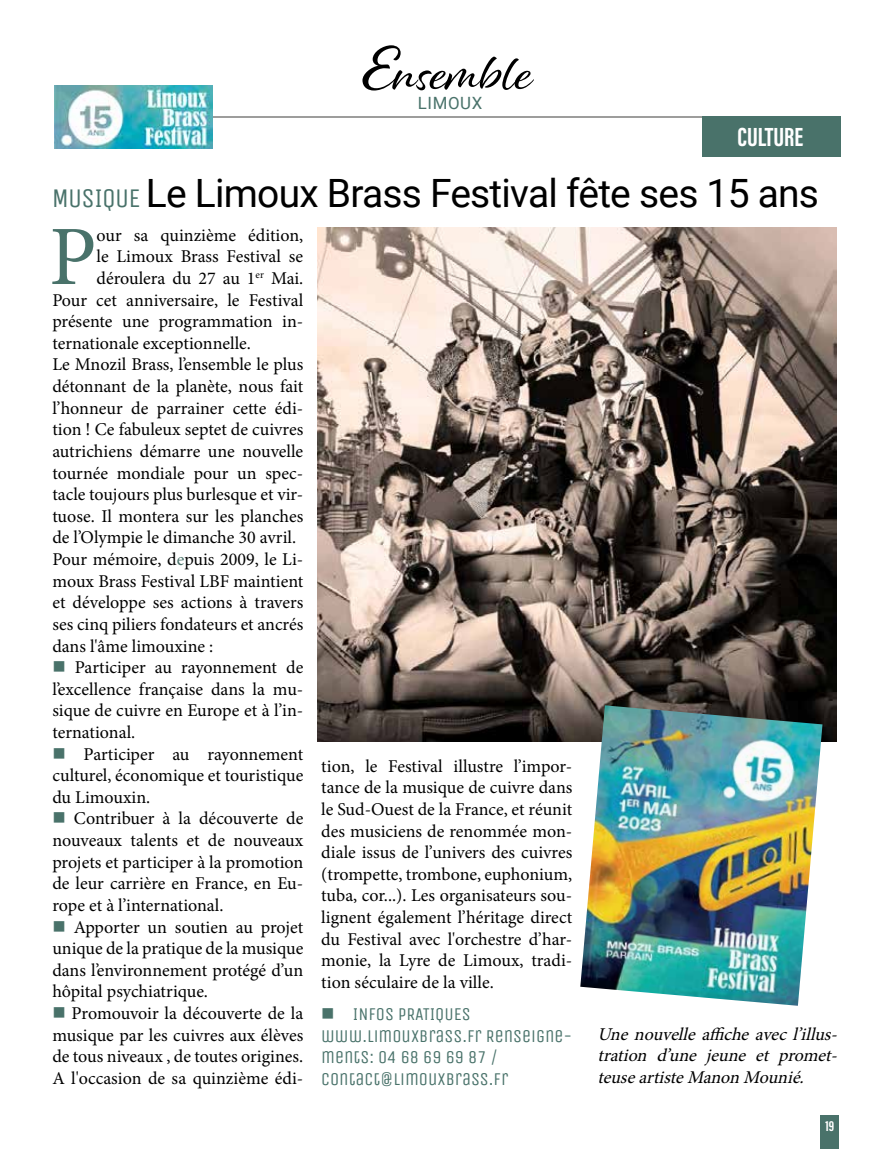
<style>
.page{position:relative;width:893px;height:1149px;background:#fff}
.page>*{position:absolute;margin:0;border:0;box-sizing:border-box;transform-origin:0 0}
.t1{font:84.45px "Minion Pro";color:#49726a}
.t2{font:54.45px "Alisha";color:#000}
.t3{font:39px "Roboto";letter-spacing:-.02em;color:#000}
.t4{font:700 27px "Acumin Pro Extra Cond";color:#fff}
.t5{font:18px/21.6px "Minion Pro";color:#000;text-align:justify}
.t6{font:18px/21.6px "Unica One";color:#49726a}
.t7{font:italic 18px/21.6px "Minion Pro";color:#000;text-align:justify}
.t8{font:16.8px "Roboto";letter-spacing:.035em;color:#49726a}
.t9{font:700 15px "Acumin Pro Extra Cond";color:#fff}
.s1{font-size:64.5px}
.s2{font-family:"Unica One";font-size:27px;color:#49726a}
.s3{color:#49726a}
</style>
<div class="page">
<hr style="left:54px;top:116px;width:785px;height:1px;background:#9d9d9c">
<div style="left:703px;top:116px;width:138px;height:41px;background:#49726a"></div>
<div style="left:821px;top:1115px;width:18px;height:33px;background:#49726a"></div>
<img style="left:54px;top:85px;width:159px;height:64px">
<img style="left:317px;top:227px;width:520px;height:514px">
<img style="left:580px;top:705px;width:242px;height:300px">
<h2 class="t2" style="left:361px;top:39px;width:173px"><span class="s1">E</span>nsemble</h2>
<p class="t8" style="left:418px;top:91px;width:66px">LIMOUX</p>
<h3 class="t4" style="left:738px;top:120px;width:67px">CULTURE</h3>
<h3 class="t3" style="left:52px;top:165px;width:769px"><span class="s2">MUSIQUE</span> Le Limoux Brass Festival fête ses 15 ans</h3>
<h1 class="t1" style="left:49px;top:200px;width:49px">P</h1>
<p class="t5" style="left:97px;top:224px;width:208px">our sa quinzième édition,</p>
<p class="t5" style="left:97px;top:246px;width:208px">le Limoux Brass Festival se</p>
<p class="t5" style="left:97px;top:267px;width:208px">déroulera du 27 au 1<sup>er</sup> Mai.</p>
<p class="t5" style="left:52px;top:289px;width:252px">Pour cet anniversaire, le Festival</p>
<p class="t5" style="left:52px;top:311px;width:252px">présente une programmation in-</p>
<p class="t5" style="left:52px;top:332px;width:200px">ternationale exceptionnelle.</p>
<p class="t5" style="left:52px;top:354px;width:252px">Le Mnozil Brass, l’ensemble le plus</p>
<p class="t5" style="left:52px;top:375px;width:252px">détonnant de la planète, nous fait</p>
<p class="t5" style="left:52px;top:397px;width:252px">l’honneur de parrainer cette édi-</p>
<p class="t5" style="left:52px;top:419px;width:252px">tion ! Ce fabuleux septet de cuivres</p>
<p class="t5" style="left:52px;top:440px;width:252px">autrichiens démarre une nouvelle</p>
<p class="t5" style="left:52px;top:462px;width:252px">tournée mondiale pour un spec-</p>
<p class="t5" style="left:52px;top:483px;width:252px">tacle toujours plus burlesque et vir-</p>
<p class="t5" style="left:52px;top:505px;width:252px">tuose. Il montera sur les planches</p>
<p class="t5" style="left:52px;top:527px;width:245px">de l’Olympie le dimanche 30 avril.</p>
<p class="t5" style="left:52px;top:548px;width:252px">Pour mémoire, d<span class="s3">e</span>puis 2009, le Li-</p>
<p class="t5" style="left:52px;top:570px;width:252px">moux Brass Festival LBF maintient</p>
<p class="t5" style="left:52px;top:591px;width:252px">et développe ses actions à travers</p>
<p class="t5" style="left:52px;top:613px;width:252px">ses cinq piliers fondateurs et ancrés</p>
<p class="t5" style="left:52px;top:635px;width:162px">dans l'âme limouxine :</p>
<p class="t5" style="left:52px;top:656px;width:252px"><span class="s3">■</span> Participer au rayonnement de l’excellence française dans la mu&shy;sique de cuivre en Europe et à l’in&shy;ternational.</p>
<p class="t5" style="left:52px;top:743px;width:252px"><span class="s3">■</span> Participer au rayonnement culturel, économique et touristique du Limouxin.</p>
<p class="t5" style="left:52px;top:807px;width:252px"><span class="s3">■</span> Contribuer à la découverte de nouveaux talents et de nouveaux projets et participer à la promotion de leur carrière en France, en Eu&shy;rope et à l’international.</p>
<p class="t5" style="left:52px;top:915px;width:252px"><span class="s3">■</span> Apporter un soutien au projet unique de la pratique de la musique dans l’environnement protégé d’un hôpital psychiatrique.</p>
<p class="t5" style="left:52px;top:1002px;width:252px"><span class="s3">■</span> Promouvoir la découverte de la musique par les cuivres aux élèves de tous niveaux , de toutes origines.<br>A l'occasion de sa quinzième édi-</p>
<p class="t5" style="left:321px;top:755px;width:252px">tion, le Festival illustre l’impor&shy;tance de la musique de cuivre dans le Sud-Ouest de la France, et réunit des musiciens de renommée mon&shy;diale issus de l’univers des cuivres (trompette, trombone, euphonium, tuba, cor...). Les organisateurs sou&shy;lignent également l’héritage direct du Festival avec l'orchestre d’har&shy;monie, la Lyre de Limoux, tradi&shy;tion séculaire de la ville.</p>
<p class="t6" style="left:321px;top:1002px;width:252px">■ INFOS PRATIQUES<br>WWW.LIMOUXBRASS.FR RENSEIGNE-<br>MENTS: 04 68 69 69 87 /<br>CONTACT@LIMOUXBRASS.FR</p>
<p class="t7" style="left:597px;top:1022px;width:247px">Unenouvelleafficheavecl’illus&shy;tration d’une jeune et promet&shy;teuseartisteManonMounié.</p>
<p class="t9" style="left:825px;top:1115px;width:10px">19</p>
</div>
